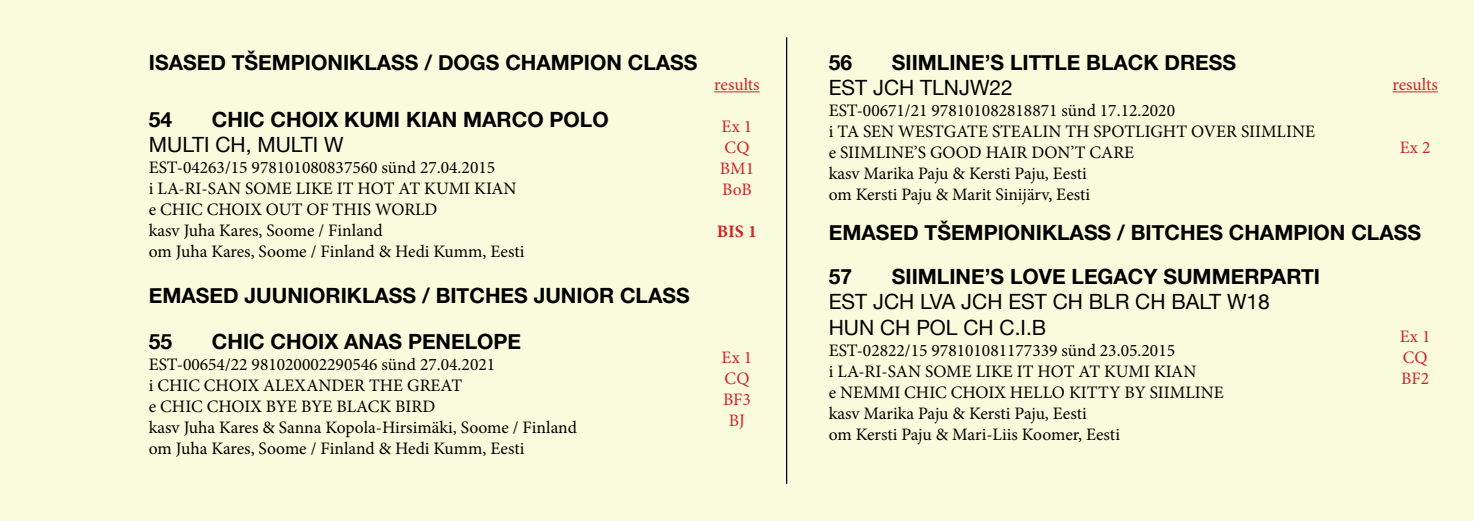
<style>
.page{position:relative;width:1474px;height:521px;background:#fff}
.page>*{position:absolute;margin:0;border:0;box-sizing:border-box;transform-origin:0 0}
.t1{font:700 21px/45.9px "Helvetica Neue";color:#000}
.t2{font:21px/25.2px "Helvetica Neue";color:#000}
.t3{font:17.5px/21px "Minion Pro";color:#000}
.t4{font:17.5px/21px "Minion Pro";color:#d2232a}
.t5{font:17.5px "Minion Variable Concept";color:#d2232a}
</style>
<div class="page">
<div style="left:0;top:0;width:1473px;height:521px;background:#fafadc"></div>
<hr style="left:786px;top:37px;width:1px;height:447px;background:#000">
<hr style="left:1392px;top:91px;width:45px;height:1px;background:#d2232a">
<hr style="left:714px;top:91px;width:45px;height:1px;background:#d2232a">
<p class="t1" style="left:149px;top:40px;width:550px">ISASED TŠEMPIONIKLASS / DOGS CHAMPION CLASS</p>
<p class="t1" style="left:149px;top:97px;width:25px">54</p>
<p class="t1" style="left:212px;top:97px;width:398px">CHIC CHOIX KUMI KIAN MARCO POLO</p>
<p class="t2" style="left:149px;top:133px;width:196px">MULTI CH, MULTI W</p>
<p class="t3" style="left:149px;top:157px;width:377px">EST-04263/15 978101080837560 sünd 27.04.2015<br>i LA-RI-SAN SOME LIKE IT HOT AT KUMI KIAN e CHIC CHOIX OUT OF THIS WORLD<br>kasv Juha Kares, Soome / Finland<br>om Juha Kares, Soome / Finland &amp; Hedi Kumm, Eesti</p>
<p class="t1" style="left:149px;top:273px;width:542px">EMASED JUUNIORIKLASS / BITCHES JUNIOR CLASS<br>55</p>
<p class="t1" style="left:212px;top:319px;width:311px">CHIC CHOIX ANAS PENELOPE</p>
<p class="t3" style="left:149px;top:354px;width:429px">EST-00654/22 981020002290546 sünd 27.04.2021<br>i CHIC CHOIX ALEXANDER THE GREAT<br>e CHIC CHOIX BYE BYE BLACK BIRD<br>kasv Juha Kares &amp; Sanna Kopola-Hirsimäki, Soome / Finland om Juha Kares, Soome / Finland &amp; Hedi Kumm, Eesti</p>
<p class="t4" style="left:714px;top:74px;width:47px">results</p>
<p class="t4" style="left:720px;top:116px;width:36px">Ex 1<br>CQ<br>BM1<br>BoB</p>
<p class="t5" style="left:717px;top:219px;width:42px">BIS 1</p>
<p class="t4" style="left:721px;top:347px;width:32px;text-align:center">Ex 1<br>CQ<br>BF3<br>BJ</p>
<p class="t1" style="left:828px;top:40px;width:25px">56</p>
<p class="t1" style="left:891px;top:40px;width:346px">SIIMLINE’S LITTLE BLACK DRESS</p>
<p class="t2" style="left:828px;top:76px;width:185px">EST JCH TLNJW22</p>
<p class="t3" style="left:828px;top:100px;width:487px">EST-00671/21 978101082818871 sünd 17.12.2020<br>i TA SEN WESTGATE STEALIN TH SPOTLIGHT OVER SIIMLINE e SIIMLINE’S GOOD HAIR DON’T CARE<br>kasv Marika Paju &amp; Kersti Paju, Eesti<br>om Kersti Paju &amp; Marit Sinijärv, Eesti</p>
<p class="t1" style="left:828px;top:211px;width:593px;line-height:44.3px">EMASED TŠEMPIONIKLASS / BITCHES CHAMPION CLASS<br>57</p>
<p class="t4" style="left:1392px;top:74px;width:47px">results</p>
<p class="t4" style="left:1399px;top:137px;width:32px">Ex 2</p>
<p class="t1" style="left:891px;top:254px;width:430px">SIIMLINE’S LOVE LEGACY SUMMERPARTI</p>
<p class="t2" style="left:828px;top:290px;width:442px">EST JCH LVA JCH EST CH BLR CH BALT W18<br>HUN CH POL CH C.I.B</p>
<p class="t3" style="left:828px;top:339px;width:396px">EST-02822/15 978101081177339 sünd 23.05.2015<br>i LA-RI-SAN SOME LIKE IT HOT AT KUMI KIAN<br>e NEMMI CHIC CHOIX HELLO KITTY BY SIIMLINE kasv Marika Paju &amp; Kersti Paju, Eesti<br>om Kersti Paju &amp; Mari-Liis Koomer, Eesti</p>
<p class="t4" style="left:1399px;top:326px;width:32px">Ex 1<br>CQ<br>BF2</p>
</div>
